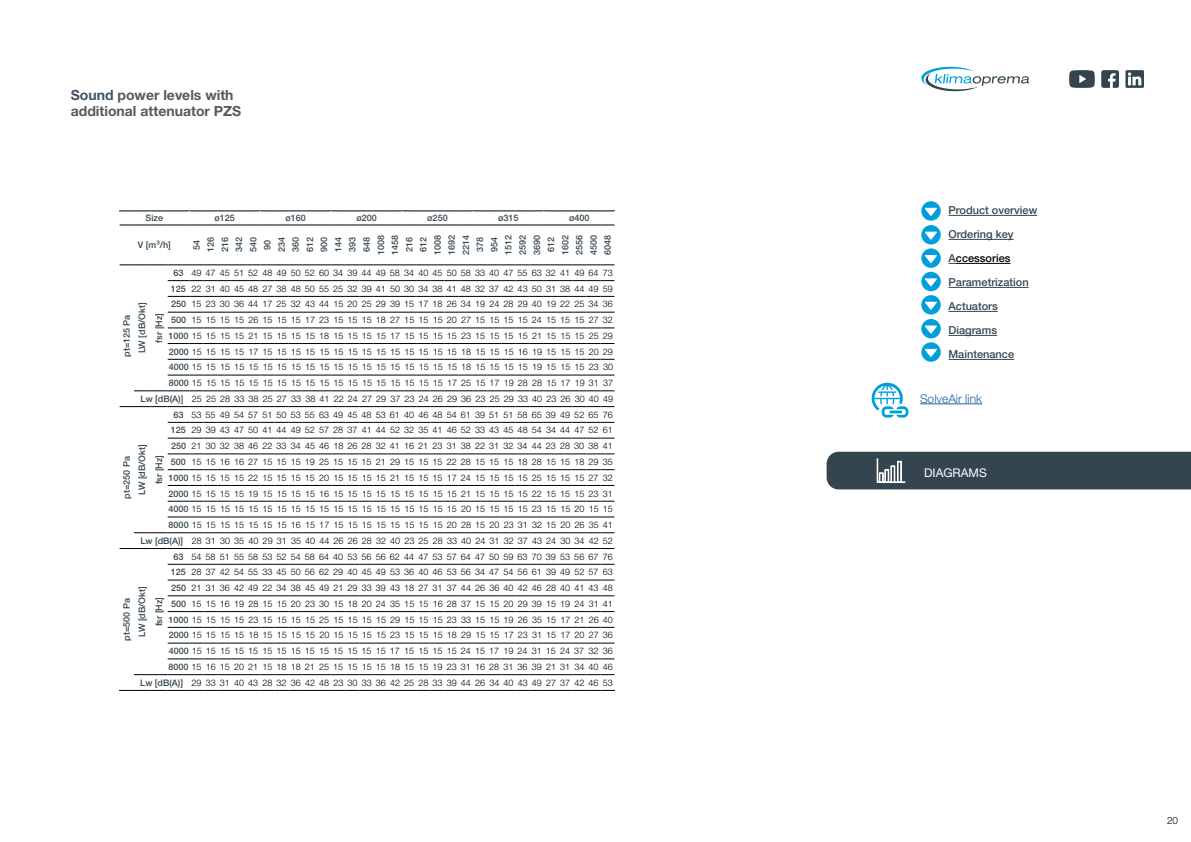
<style>
.page{position:relative;width:1191px;height:842px;background:#fff}
.page>*{position:absolute;margin:0;border:0;box-sizing:border-box;transform-origin:0 0}
.t1{font:700 14px/16.8px "Helvetica Neue LT Pro";color:#58595b}
.t2{font:300 12px "Helvetica Neue LT Pro";color:#215e9e}
.t3{font:12px "Helvetica Neue LT Pro";color:#fff}
.t4{font:500 11px/24px "Helvetica Neue LT Pro";color:#34454f}
.t5{font:300 10px "Helvetica Neue LT Pro";color:#000}
.t6{font:300 9px/15.8px "Helvetica Neue LT Pro";color:#000;text-align:right}
.t7{font:500 9px/14.2px "Helvetica Neue LT Pro";color:#34454f}
.s1{color:#425263}
.s2{font-weight:500;color:#34454f}
.s3{color:#000}
</style>
<div class="page">
<svg style="left:1101px;top:70px;width:18px;height:18px"></svg>
<svg style="left:1125px;top:70px;width:19px;height:18px"></svg>
<svg style="left:1069px;top:70px;width:26px;height:18px"></svg>
<hr style="left:948px;top:215px;width:89px;height:1px;background:#34454f">
<hr style="left:948px;top:239px;width:65px;height:1px;background:#34454f">
<hr style="left:956px;top:263px;width:54px;height:1px;background:#000">
<hr style="left:948px;top:287px;width:80px;height:1px;background:#34454f">
<hr style="left:948px;top:311px;width:50px;height:1px;background:#34454f">
<hr style="left:948px;top:335px;width:49px;height:1px;background:#34454f">
<hr style="left:948px;top:359px;width:66px;height:1px;background:#34454f">
<svg style="left:921px;top:67px;width:108px;height:24px"></svg>
<svg style="left:921px;top:201px;width:19px;height:161px"></svg>
<svg style="left:119px;top:211px;width:496px;height:15px"></svg>
<svg style="left:119px;top:265px;width:496px;height:426px"></svg>
<div style="left:826px;top:452px;width:365px;height:37px;background:#34454f"></div>
<hr style="left:920px;top:404px;width:62px;height:1px;background:#215e9e">
<svg style="left:871px;top:382px;width:37px;height:36px"></svg>
<h1 class="t1" style="left:71px;top:86px;width:172px"><span class="s1">Sound</span> power levels with additional attenuator PZS</h1>
<p class="t7" style="left:146px;top:211px;width:19px">Size</p>
<p class="t7" style="left:215px;top:211px;width:22px">ø125</p>
<p class="t7" style="left:285px;top:211px;width:22px">ø160</p>
<p class="t7" style="left:356px;top:211px;width:22px">ø200</p>
<p class="t7" style="left:427px;top:211px;width:22px">ø250</p>
<p class="t7" style="left:498px;top:211px;width:22px">ø315</p>
<p class="t7" style="left:569px;top:211px;width:22px">ø400</p>
<p class="t7" style="left:138px;top:238px;width:35px">V [m³/h]</p>
<p class="t7" style="left:189px;top:255px;width:22px;text-align:center;rotate:-90deg">54<br>126<br>216<br>342<br>540<br>90<br>234<br>360<br>612<br>900<br>144<br>393<br>648<br>1008<br>1458<br>216<br>612<br>1008<br>1692<br>2214<br>378<br>954<br>1512<br>2592<br>3690<br>612<br>1602<br>2556<br>4500<br>6048</p>
<p class="t6" style="left:141px;top:265px;width:474px"><span class="s2">63</span> 49 47 45 51 52 48 49 50 52 60 34 39 44 49 58 34 40 45 50 58 33 40 47 55 63 32 41 49 64 73<br><span class="s2">125</span> 22 31 40 45 48 27 38 48 50 55 25 32 39 41 50 30 34 38 41 48 32 37 42 43 50 31 38 44 49 59<br><span class="s2">250</span> 15 23 30 36 44 17 25 32 43 44 15 20 25 29 39 15 17 18 26 34 19 24 28 29 40 19 22 25 34 36<br><span class="s2">500</span> 15 15 15 15 26 15 15 15 17 23 15 15 15 18 27 15 15 15 20 27 15 15 15 15 24 15 15 15 27 32<br><span class="s2">1000</span> 15 15 15 15 21 15 15 15 15 18 15 15 15 15 17 15 15 15 15 23 15 15 15 15 21 15 15 15 25 29<br><span class="s2">2000</span> 15 15 15 15 17 15 15 15 15 15 15 15 15 15 15 15 15 15 15 18 15 15 15 16 19 15 15 15 20 29<br><span class="s2">4000</span> 15 15 15 15 15 15 15 15 15 15 15 15 15 15 15 15 15 15 15 18 15 15 15 15 19 15 15 15 23 30<br><span class="s2">8000</span> 15 15 15 15 15 15 15 15 15 15 15 15 15 15 15 15 15 15 17 25 15 17 19 28 28 15 17 19 31 37<br><span class="s2">Lw [dB(A)]</span> 25 25 28 33 38 25 27 33 38 41 22 24 27 29 37 23 24 26 29 36 23 25 29 33 40 23 26 30 40 49</p>
<p class="t7" style="left:119px;top:353px;width:52px;line-height:15.5px;text-indent:-4px;rotate:-90deg">pt=125 Pa<br>LW [dB/Okt]</p>
<p class="t7" style="left:152px;top:343px;width:31px;rotate:-90deg">fsr [Hz]</p>
<p class="t6" style="left:140px;top:406px;width:474px"><span class="s2">63</span> 53 55 49 54 57 51 50 53 55 63 49 45 48 53 61 40 46 48 54 61 39 51 51 58 65 39 49 52 65 76<br><span class="s2">125</span> 29 39 43 47 50 41 44 49 52 57 28 37 41 44 52 32 35 41 46 52 33 43 45 48 54 34 44 47 52 61<br><span class="s2">250</span> 21 30 32 38 46 22 33 34 45 46 18 26 28 32 41 16 21 23 31 38 22 31 32 34 44 23 28 30 38 41<br><span class="s2">500</span> 15 15 16 16 27 15 15 15 19 25 15 15 15 21 29 15 15 15 22 28 15 15 15 18 28 15 15 18 29 35<br><span class="s2">1000</span> 15 15 15 15 22 15 15 15 15 20 15 15 15 15 21 15 15 15 17 24 15 15 15 15 25 15 15 15 27 32<br><span class="s2">2000</span> 15 15 15 15 19 15 15 15 15 16 15 15 15 15 15 15 15 15 15 21 15 15 15 15 22 15 15 15 23 31<br><span class="s2">4000</span> 15 15 15 15 15 15 15 15 15 15 15 15 15 15 15 15 15 15 15 20 15 15 15 15 23 15 15 20 15 15<br><span class="s2">8000</span> 15 15 15 15 15 15 15 16 15 17 15 15 15 15 15 15 15 15 20 28 15 20 23 31 32 15 20 26 35 41<br><span class="s2">Lw [dB(A)]</span> 28 31 30 35 40 29 31 35 40 44 26 26 28 32 40 23 25 28 33 40 24 31 32 37 43 24 30 34 42 52</p>
<p class="t7" style="left:119px;top:495px;width:52px;line-height:15.5px;text-indent:-4px;rotate:-90deg">pt=250 Pa<br>LW [dB/Okt]</p>
<p class="t7" style="left:152px;top:484px;width:31px;rotate:-90deg">fsr [Hz]</p>
<p class="t6" style="left:140px;top:548px;width:474px"><span class="s2">63</span> 54 58 51 55 58 53 52 54 58 64 40 53 56 56 62 44 47 53 57 64 47 50 59 63 70 39 53 56 67 76<br><span class="s2">125</span> 28 37 42 54 55 33 45 50 56 62 29 40 45 49 53 36 40 46 53 56 34 47 54 56 61 39 49 52 57 63<br><span class="s2">250</span> 21 31 36 42 49 22 34 38 45 49 21 29 33 39 43 18 27 31 37 44 26 36 40 42 46 28 40 41 43 48<br><span class="s2">500</span> 15 15 16 19 28 15 15 20 23 30 15 18 20 24 35 15 15 16 28 37 15 15 20 29 39 15 19 24 31 41<br><span class="s2">1000</span> 15 15 15 15 23 15 15 15 15 25 15 15 15 15 29 15 15 15 23 33 15 15 19 26 35 15 17 21 26 40<br><span class="s2">2000</span> 15 15 15 15 18 15 15 15 15 20 15 15 15 15 23 15 15 15 18 29 15 15 17 23 31 15 17 20 27 36<br><span class="s2">4000</span> 15 15 15 15 15 15 15 15 15 15 15 15 15 15 17 15 15 15 15 24 15 17 19 24 31 15 24 37 32 36<br><span class="s2">8000</span> 15 16 15 20 21 15 18 18 21 25 15 15 15 15 18 15 15 19 23 31 16 28 31 36 39 21 31 34 40 46<br><span class="s2">Lw [dB(A)]</span> 29 33 31 40 43 28 32 36 42 48 23 30 33 36 42 25 28 33 39 44 26 34 40 43 49 27 37 42 46 53</p>
<p class="t7" style="left:119px;top:637px;width:52px;line-height:15.5px;text-indent:-4px;rotate:-90deg">pt=500 Pa<br>LW [dB/Okt]</p>
<p class="t7" style="left:152px;top:626px;width:31px;rotate:-90deg">fsr [Hz]</p>
<p class="t4" style="left:948px;top:198px;width:90px">Product overview<br>Ordering key<br>A<span class="s3">ccessories<br></span>Parametrization<br>Actuators<br>Diagrams<br>Maintenance</p>
<h2 class="t2" style="left:920px;top:391px;width:64px">SolveAir link</h2>
<h2 class="t3" style="left:924px;top:465px;width:64px">DIAGRAMS</h2>
<p class="t5" style="left:1167px;top:814px;width:13px">20</p>
</div>
